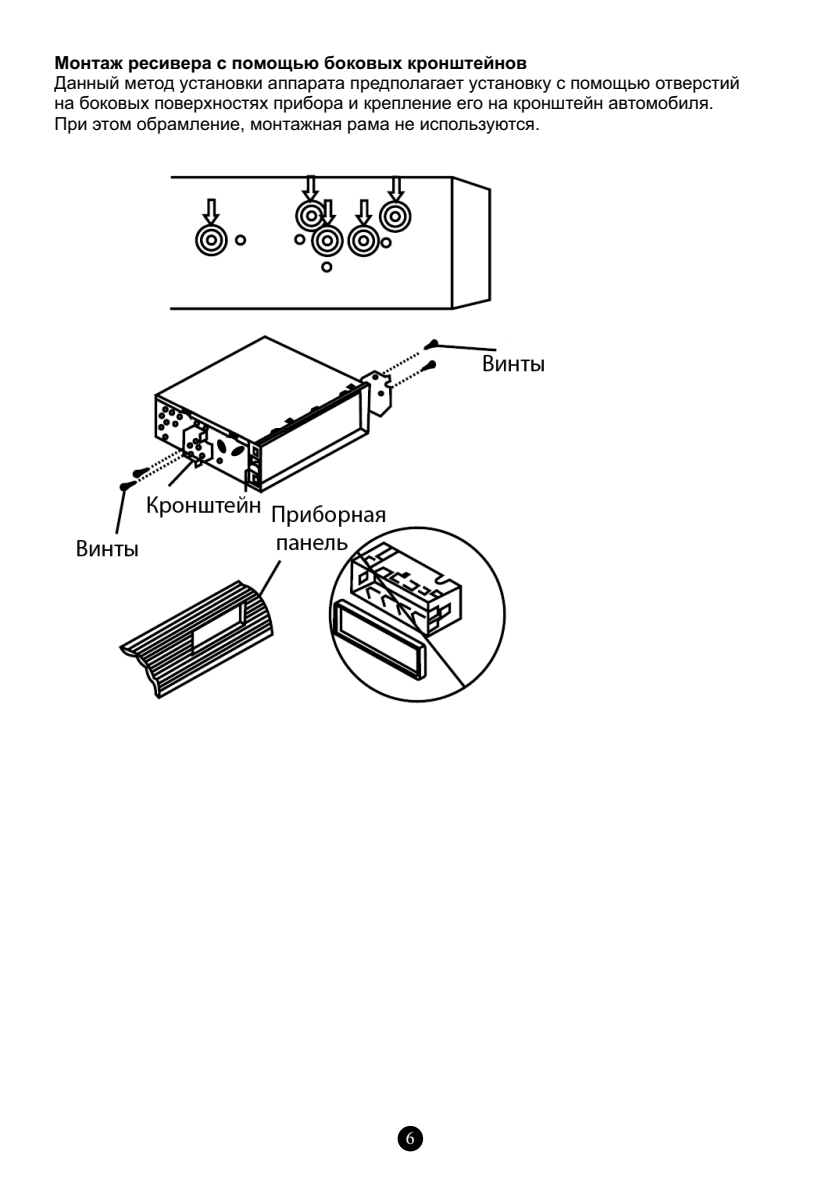
<style>
.page{position:relative;width:817px;height:1193px;background:#fff}
.page>*{position:absolute;margin:0;border:0;box-sizing:border-box;transform-origin:0 0}
.t1{font:18px/20px "Arial";color:#000}
.t2{font:700 18px "Arial";color:#000}
.t3{font:18px "Times New Roman";color:#fff}
</style>
<div class="page">
<div style="left:397px;top:1126px;width:26px;height:25px;background:#000;border-radius:50%"></div>
<img style="left:77px;top:174px;width:467px;height:530px">
<p class="t2" style="left:54px;top:56px;width:474px">Монтаж ресивера с помощью боковых кронштейнов</p>
<p class="t1" style="left:54px;top:75px;width:686px">Данный метод установки аппарата предполагает установку с помощью отверстий на боковых поверхностях прибора и крепление его на кронштейн автомобиля.<br>При этом обрамление, монтажная рама не используются.</p>
<p class="t3" style="left:406px;top:1132px;width:10px">6</p>
</div>
